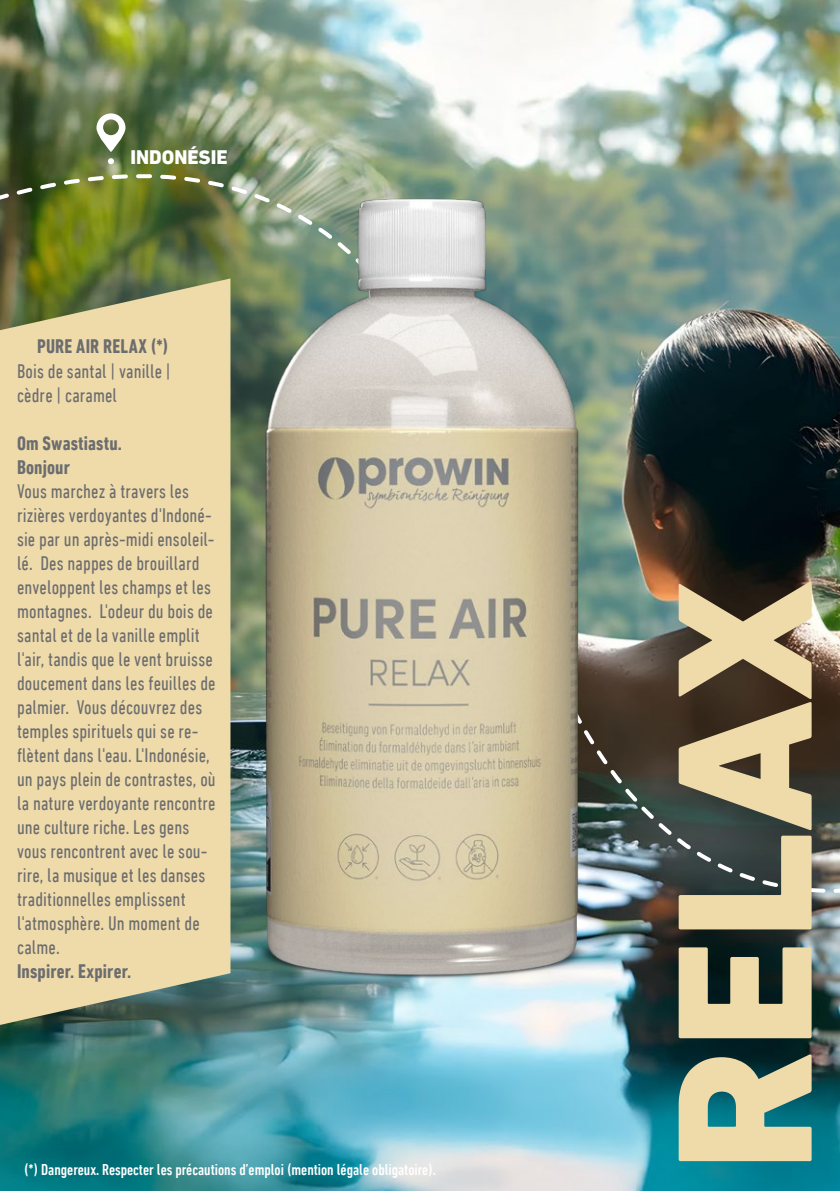
<style>
.page{position:relative;width:840px;height:1191px;background:#fff}
.page>*{position:absolute;margin:0;border:0;box-sizing:border-box;transform-origin:0 0}
.t1{font:800 195.4px "DIN Next LT Pro";color:#efdbaa}
.t2{font:condensed 20px/24px "DIN Next LT Pro";letter-spacing:.005em;color:#6c6d70}
.t3{font:700 condensed 20px "DIN Next LT Pro";letter-spacing:.005em;color:#6c6d70}
.t4{font:800 20px "DIN Next LT Pro";color:#fff}
.t5{font:500 condensed 16px "DIN Next LT Pro";color:#fff}
</style>
<div class="page">
<img style="left:0;top:0;width:839px;height:1191px">
<img style="left:0;top:129px;width:472px;height:68px">
<svg style="left:630px;top:891px;width:209px;height:34px;background:#3b3f3d"></svg>
<img style="left:0;top:197px;width:839px;height:694px">
<svg style="left:108px;top:158px;width:6px;height:6px"></svg>
<svg style="left:96px;top:113px;width:29px;height:39px"></svg>
<img style="left:214px;top:163px;width:416px;height:852px">
<svg style="left:0;top:278px;width:230px;height:747px;background:#e3d2a2"></svg>
<p class="t4" style="left:130px;top:146px;width:99px">INDONÉSIE</p>
<p class="t3" style="left:37px;top:335px;width:133px">PURE AIR RELAX (*)</p>
<p class="t2" style="left:17px;top:358px;width:155px">Bois de santal | vanille | cèdre | caramel</p>
<p class="t3" style="left:17px;top:431px;width:106px">Om Swastiastu.</p>
<p class="t3" style="left:17px;top:455px;width:54px">Bonjour</p>
<p class="t2" style="left:17px;top:478px;width:200px">Vous marchez à travers les rizières verdoyantes d'Indoné&shy;sie par un après-midi ensoleil&shy;lé. Des nappes de brouillard enveloppent les champs et les montagnes. L'odeur du bois de santal et de la vanille emplit l'air, tandis que le vent bruisse doucement dans les feuilles de palmier. Vous découvrez des temples spirituels qui se re&shy;flètent dans l'eau. L'Indonésie, un pays plein de contrastes, où la nature verdoyante rencontre une culture riche. Les gens vous rencontrent avec le sou&shy;rire, la musique et les danses traditionnelles emplissent l'atmosphère. Un moment de calme.</p>
<p class="t3" style="left:17px;top:959px;width:116px">Inspirer. Expirer.</p>
<p class="t5" style="left:24px;top:1160px;width:413px">(*) Dangereux. Respecter les précautions d’emploi (mention légale obligatoire).</p>
<p class="t1" style="left:629px;top:1171px;width:593px;rotate:-90deg">RELAX</p>
</div>
